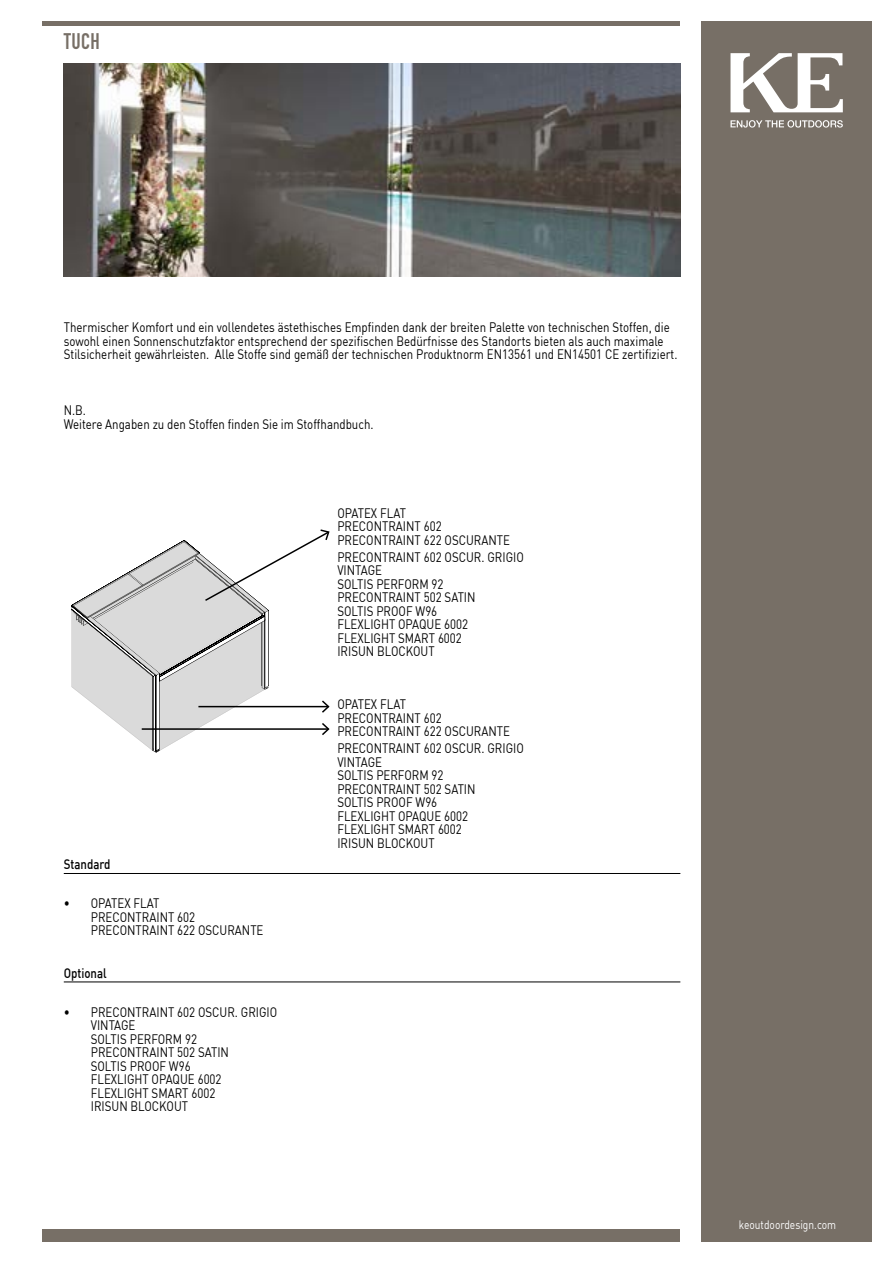
<style>
.page{position:relative;width:893px;height:1263px;background:#fff}
.page>*{position:absolute;margin:0;border:0;box-sizing:border-box;transform-origin:0 0}
.t1{font:22.2px "DIN Engschrift Std";color:#776f66}
.t2{font:13.5px/13.5px "DIN";color:#000;scale:.85 1}
.t3{font:500 13.5px "DIN";color:#000;scale:.85 1}
.t4{font:12px "DIN";color:#fff;scale:.85 1}
</style>
<div class="page">
<div style="left:702px;top:21px;width:170px;height:1221px;background:#776f66"></div>
<svg style="left:730px;top:53px;width:113px;height:59px"></svg>
<svg style="left:730px;top:120px;width:113px;height:8px"></svg>
<div style="left:43px;top:1229px;width:637px;height:13px;background:#776f66"></div>
<svg style="left:72px;top:529px;width:258px;height:224px"></svg>
<div style="left:43px;top:21px;width:637px;height:5px;background:#776f66"></div>
<hr style="left:64px;top:873px;width:616px;height:1px;background:#000">
<hr style="left:64px;top:981px;width:616px;height:1px;background:#000">
<img style="left:64px;top:64px;width:616px;height:212px">
<h1 class="t1" style="left:64px;top:28px;width:38px">TUCH</h1>
<p class="t2" style="left:64px;top:320px;width:723px">Thermischer Komfort und ein vollendetes ästethisches Empfinden dank der breiten Palette von technischen Stoffen, die sowohl einen Sonnenschutzfaktor entsprechend der spezifischen Bedürfnisse des Standorts bieten als auch maximale<br>Stilsicherheit gewährleisten. Alle Stoffe sind gemäß der technischen Produktnorm EN13561 und EN14501 CE zertifiziert.</p>
<p class="t2" style="left:64px;top:403px;width:366px">N.B.<br>Weitere Angaben zu den Stoffen finden Sie im Stoffhandbuch.</p>
<p class="t2" style="left:337px;top:506px;width:205px">OPATEX FLAT<br>PRECONTRAINT 602<br>PRECONTRAINT 622 OSCURANTE</p>
<p class="t2" style="left:337px;top:550px;width:221px">PRECONTRAINT 602 OSCUR. GRIGIO<br>VINTAGE<br>SOLTIS PERFORM 92<br>PRECONTRAINT 502 SATIN<br>SOLTIS PROOF W96<br>FLEXLIGHT OPAQUE 6002<br>FLEXLIGHT SMART 6002<br>IRISUN BLOCKOUT</p>
<p class="t3" style="left:64px;top:856px;width:56px">Standard</p>
<p class="t2" style="left:91px;top:896px;width:205px;text-indent:-27px">• OPATEX FLAT<br>PRECONTRAINT 602<br>PRECONTRAINT 622 OSCURANTE</p>
<p class="t3" style="left:64px;top:964px;width:52px">Optional</p>
<p class="t2" style="left:91px;top:1005px;width:221px;text-indent:-27px">• PRECONTRAINT 602 OSCUR. GRIGIO<br>VINTAGE<br>SOLTIS PERFORM 92<br>PRECONTRAINT 502 SATIN<br>SOLTIS PROOF W96<br>FLEXLIGHT OPAQUE 6002<br>FLEXLIGHT SMART 6002<br>IRISUN BLOCKOUT</p>
<p class="t2" style="left:337px;top:697px;width:205px">OPATEX FLAT<br>PRECONTRAINT 602<br>PRECONTRAINT 622 OSCURANTE</p>
<p class="t2" style="left:337px;top:741px;width:221px">PRECONTRAINT 602 OSCUR. GRIGIO<br>VINTAGE<br>SOLTIS PERFORM 92<br>PRECONTRAINT 502 SATIN<br>SOLTIS PROOF W96<br>FLEXLIGHT OPAQUE 6002<br>FLEXLIGHT SMART 6002<br>IRISUN BLOCKOUT</p>
<p class="t4" style="left:739px;top:1217px;width:116px">keoutdoordesign.com</p>
</div>
